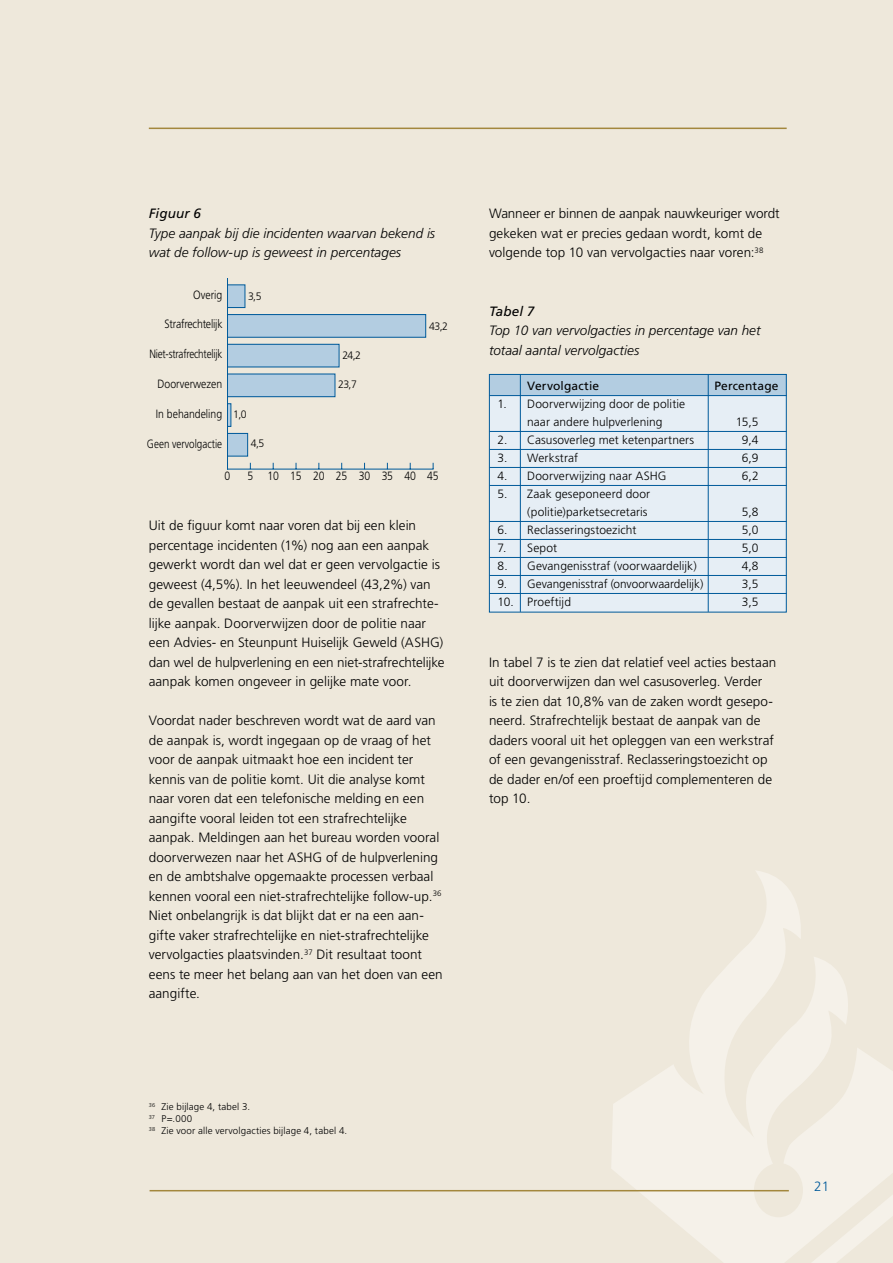
<style>
.page{position:relative;width:893px;height:1263px;background:#eee8db}
.page>*{position:absolute;margin:0;border:0;box-sizing:border-box;transform-origin:0 0}
.t1{font:300 13.5px/19.5px "Frutiger";color:#000}
.t2{font:italic 300 13.5px/19.5px "Frutiger";letter-spacing:.005em;color:#000}
.t3{font:italic 13.5px "Frutiger";letter-spacing:.005em;color:#000}
.t4{font:300 13.5px "Frutiger";color:#005a9a}
.t5{font:300 12px/18px "Frutiger";letter-spacing:.005em;color:#000}
.t6{font:300 12px "Frutiger";letter-spacing:.005em;color:#000;scale:.87 1}
.t7{font:300 12px "Frutiger";letter-spacing:-.02em;color:#000;scale:.87 1}
.t8{font:12px "Frutiger";letter-spacing:.015em;color:#000}
.t9{font:300 12px "Frutiger";letter-spacing:-.02em;color:#000;scale:.82 1}
.t10{font:300 12px "Frutiger";letter-spacing:.005em;color:#000;scale:.82 1}
.t11{font:300 10.8px "Frutiger";color:#000}
.t12{font:300 9.75px/12px "Frutiger";letter-spacing:.015em;color:#000}
</style>
<div class="page">
<svg style="left:689px;top:871px;width:159px;height:176px"></svg>
<svg style="left:611px;top:1047px;width:282px;height:216px;fill:#f5f1e9"></svg>
<hr style="left:150px;top:1190px;width:639px;height:1px;background:#a3873d">
<hr style="left:149px;top:128px;width:638px;height:1px;background:#a3873d">
<hr style="left:227px;top:469px;width:206px;height:1px;background:#005a9a">
<hr style="left:227px;top:278px;width:1px;height:191px;background:#005a9a">
<div style="left:227px;top:433px;width:21px;height:23px;background:#b3cde1"></div>
<div style="left:227px;top:433px;width:21px;height:23px;border:1px solid #005a9a"></div>
<div style="left:227px;top:403px;width:4px;height:24px;border:1px solid #005a9a"></div>
<div style="left:227px;top:374px;width:108px;height:23px;background:#b3cde1"></div>
<div style="left:227px;top:374px;width:108px;height:23px;border:1px solid #005a9a"></div>
<div style="left:227px;top:344px;width:112px;height:23px;background:#b3cde1"></div>
<div style="left:227px;top:344px;width:112px;height:23px;border:1px solid #005a9a"></div>
<div style="left:227px;top:315px;width:199px;height:22px;background:#b3cde1"></div>
<div style="left:227px;top:314px;width:199px;height:24px;border:1px solid #005a9a"></div>
<div style="left:227px;top:285px;width:18px;height:23px;background:#b3cde1"></div>
<div style="left:227px;top:284px;width:18px;height:24px;border:1px solid #005a9a"></div>
<div style="left:489px;top:397px;width:298px;height:215px;background:#e6eef5"></div>
<div style="left:489px;top:374px;width:298px;height:22px;background:#b3cde1"></div>
<hr style="left:708px;top:374px;width:1px;height:238px;background:#005a9a">
<hr style="left:489px;top:395px;width:298px;height:1px;background:#005a9a">
<div style="left:489px;top:374px;width:298px;height:238px;border:1px solid #005a9a"></div>
<hr style="left:490px;top:431px;width:297px;height:1px;background:#005a9a">
<hr style="left:490px;top:449px;width:297px;height:1px;background:#005a9a">
<hr style="left:490px;top:467px;width:297px;height:1px;background:#005a9a">
<hr style="left:490px;top:485px;width:297px;height:1px;background:#005a9a">
<hr style="left:490px;top:521px;width:297px;height:1px;background:#005a9a">
<hr style="left:490px;top:539px;width:297px;height:1px;background:#005a9a">
<hr style="left:490px;top:557px;width:297px;height:1px;background:#005a9a">
<hr style="left:490px;top:575px;width:297px;height:1px;background:#005a9a">
<hr style="left:490px;top:593px;width:297px;height:1px;background:#005a9a">
<hr style="left:520px;top:374px;width:1px;height:238px;background:#005a9a">
<p class="t3" style="left:149px;top:205px;width:54px">Figuur 6</p>
<p class="t2" style="left:149px;top:223px;width:288px">Type aanpak bij die incidenten waarvan bekend is wat de follow-up is geweest in percentages</p>
<p class="t6" style="left:193px;top:288px;width:35px">Overig</p>
<p class="t7" style="left:165px;top:317px;width:68px">Strafrechtelijk</p>
<p class="t9" style="left:149px;top:347px;width:91px">Niet-strafrechtelijk</p>
<p class="t6" style="left:158px;top:377px;width:76px">Doorverwezen</p>
<p class="t6" style="left:156px;top:407px;width:78px">In behandeling</p>
<p class="t10" style="left:147px;top:437px;width:93px">Geen vervolgactie</p>
<p class="t11" style="left:248px;top:290px;width:15px">3,5</p>
<p class="t11" style="left:233px;top:408px;width:15px">1,0</p>
<p class="t11" style="left:251px;top:437px;width:15px">4,5</p>
<p class="t11" style="left:342px;top:349px;width:20px">24,2</p>
<p class="t11" style="left:338px;top:378px;width:20px">23,7</p>
<p class="t11" style="left:429px;top:320px;width:20px">43,2</p>
<p class="t6" style="left:225px;top:469px;width:8px">0</p>
<p class="t7" style="left:247px;top:469px;width:221px">5 10 15 20 25 30 35 40 45</p>
<p class="t1" style="left:149px;top:516px;width:297px">Uit de figuur komt naar voren dat bij een klein percentage incidenten (1 %) nog aan een aanpak gewerkt wordt dan wel dat er geen vervolgactie is geweest (4,5%). In het leeuwendeel (43,2%) van de gevallen bestaat de aanpak uit een strafrechte&shy;lijke aanpak. Doorverwijzen door de politie naar een Advies- en Steunpunt Huiselijk Geweld (ASHG) dan wel de hulpverlening en een niet-strafrechtelijke aanpak komen ongeveer in gelijke mate voor.</p>
<p class="t1" style="left:149px;top:711px;width:295px">Voordat nader beschreven wordt wat de aard van de aanpak is, wordt ingegaan op de vraag of het voor de aanpak uitmaakt hoe een incident ter kennis van de politie komt. Uit die analyse komt naar voren dat een telefonische melding en een aangifte vooral leiden tot een strafrechtelijke aanpak. Meldingen aan het bureau worden vooral doorverwezen naar het ASHG of de hulpverlening en de ambtshalve opgemaakte processen verbaal kennen vooral een niet-strafrechtelijke follow-up.<sup>36<br></sup>Niet onbelangrijk is dat blijkt dat er na een aan&shy;gifte vaker strafrechtelijke en niet-strafrechtelijke vervolgacties plaatsvinden.<sup>37</sup> Dit resultaat toont eens te meer het belang aan van het doen van een aangifte.</p>
<p class="t12" style="left:149px;top:1100px;width:200px"><sup>36</sup> Zie bijlage 4, tabel 3.<br><sup>37</sup> P=.000<br><sup>38</sup> Zie voor alle vervolgacties bijlage 4, tabel 4.</p>
<p class="t1" style="left:489px;top:204px;width:292px">Wanneer er binnen de aanpak nauwkeuriger wordt gekeken wat er precies gedaan wordt, komt de volgende top 1 0 van vervolgacties naar voren:<sup>38</sup></p>
<p class="t3" style="left:489px;top:303px;width:47px">Tabel 7</p>
<p class="t2" style="left:489px;top:321px;width:273px">Top 10 van vervolgacties in percentage van het totaal aantal vervolgacties</p>
<p class="t8" style="left:527px;top:378px;width:73px">Vervolgactie</p>
<p class="t8" style="left:714px;top:378px;width:66px">Percentage</p>
<p class="t5" style="left:527px;top:395px;width:159px;text-indent:-38px">1 . Doorverwijzing door de politie naar andere hulpverlening</p>
<p class="t5" style="left:736px;top:413px;width:24px">1 5,5</p>
<p class="t5" style="left:497px;top:431px;width:198px">2. Casusoverleg met ketenpartners</p>
<p class="t5" style="left:742px;top:431px;width:18px">9,4</p>
<p class="t5" style="left:489px;top:449px;width:91px">3 . Werkstraf</p>
<p class="t5" style="left:742px;top:449px;width:18px">6,9</p>
<p class="t5" style="left:497px;top:467px;width:171px">4. Doorverwijzing naar ASHG</p>
<p class="t5" style="left:742px;top:467px;width:19px">6,2</p>
<p class="t5" style="left:497px;top:485px;width:154px;text-align:right">5. Zaak geseponeerd door (politie)parketsecretaris</p>
<p class="t5" style="left:742px;top:503px;width:18px">5,8</p>
<p class="t5" style="left:497px;top:521px;width:140px">6. Reclasseringstoezicht</p>
<p class="t5" style="left:742px;top:521px;width:18px">5,0</p>
<p class="t5" style="left:497px;top:539px;width:61px">7. Sepot</p>
<p class="t5" style="left:742px;top:539px;width:18px">5,0</p>
<p class="t5" style="left:497px;top:557px;width:201px">8. Gevangenisstraf (voorwaardelijk)</p>
<p class="t5" style="left:742px;top:557px;width:18px">4,8</p>
<p class="t5" style="left:497px;top:575px;width:229px">9. Gevangenisstraf (onvoorwaardelijk) 3</p>
<p class="t5" style="left:748px;top:575px;width:12px">,5</p>
<p class="t5" style="left:489px;top:593px;width:84px">1 0. Proeftijd</p>
<p class="t5" style="left:742px;top:593px;width:18px">3,5</p>
<p class="t1" style="left:489px;top:652px;width:289px">In tabel 7 is te zien dat relatief veel acties bestaan uit doorverwijzen dan wel casusoverleg. Verder<br>is te zien dat 1 0,8% van de zaken wordt gesepo&shy;neerd. Strafrechtelijk bestaat de aanpak van de daders vooral uit het opleggen van een werkstraf of een gevangenisstraf. Reclasseringstoezicht op de dader en/of een proeftijd complementeren de top 1 0.</p>
<p class="t4" style="left:814px;top:1179px;width:12px">21</p>
</div>
